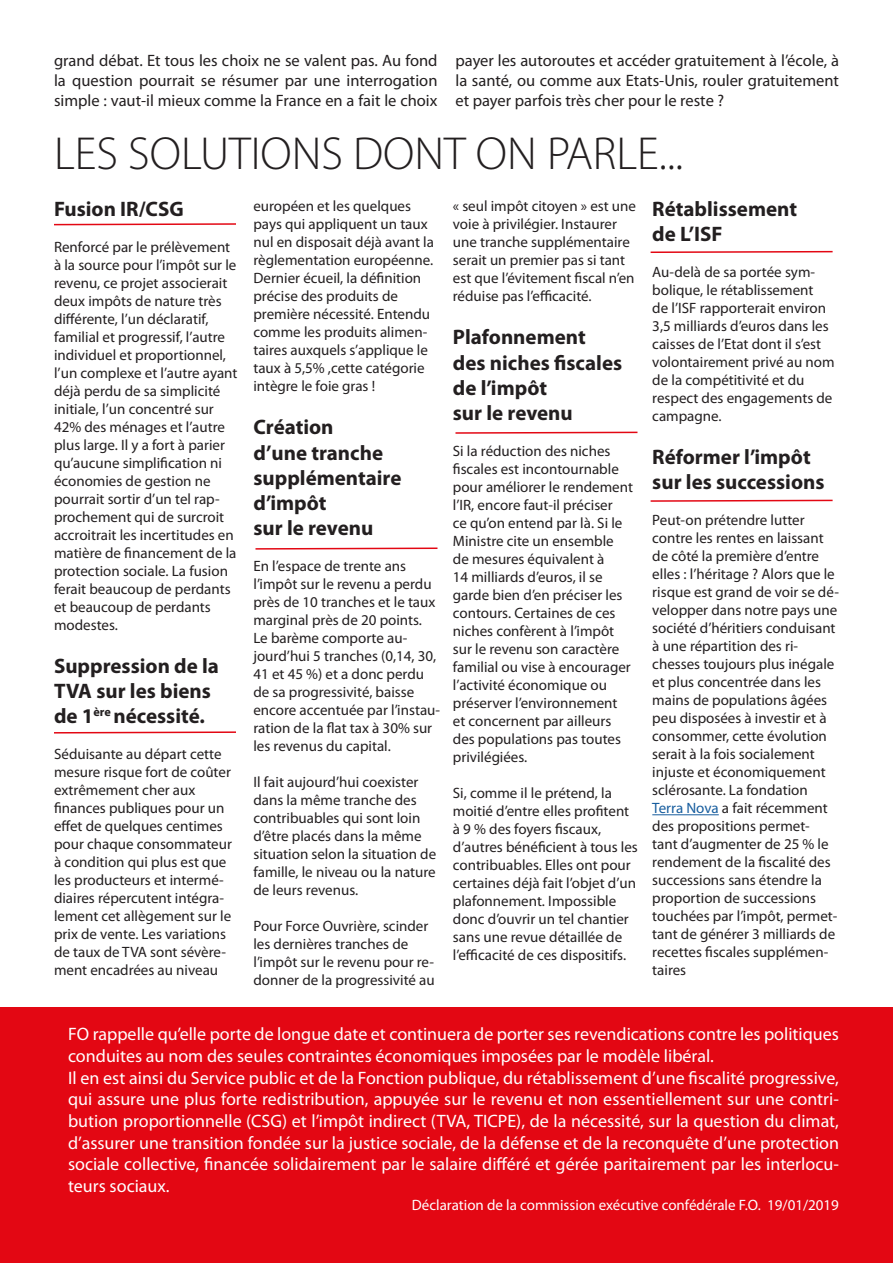
<style>
.page{position:relative;width:893px;height:1263px;background:#fff}
.page>*{position:absolute;margin:0;border:0;box-sizing:border-box;transform-origin:0 0}
.t1{font:300 46.5px "Myriad Pro";color:#231f20}
.t2{font:700 21px/25.2px "Myriad Pro";color:#231f20}
.t3{font:18px/21.6px "Myriad Pro";color:#fff}
.t4{font:16.5px/19.8px "Myriad Pro";color:#231f20;text-align:justify}
.t5{font:15px/18px "Myriad Pro";color:#231f20}
.t6{font:15px "Myriad Pro";color:#fff}
.s1{color:#175d9e}
</style>
<div class="page">
<hr style="left:652px;top:814px;width:67px;height:1px;background:#175d9e">
<svg style="left:54px;top:223px;width:182px;height:3px"></svg>
<div style="left:0;top:1008px;width:893px;height:255px;background:#e30713"></div>
<svg style="left:54px;top:731px;width:182px;height:3px"></svg>
<svg style="left:255px;top:547px;width:183px;height:3px"></svg>
<svg style="left:455px;top:431px;width:183px;height:3px"></svg>
<svg style="left:650px;top:250px;width:183px;height:3px"></svg>
<svg style="left:650px;top:499px;width:183px;height:3px"></svg>
<p class="t4" style="left:54px;top:51px;width:385px">grand débat. Et tous les choix ne se valent pas. Au fond la question pourrait se résumer par une interrogation simple : vaut-il mieux comme la France en a fait le choix</p>
<p class="t4" style="left:455px;top:51px;width:385px">payer les autoroutes et accéder gratuitement à l’école, à la santé, ou comme aux Etats-Unis, rouler gratuitement et payer parfois très cher pour le reste ?</p>
<p class="t1" style="left:54px;top:126px;width:631px">LES SOLUTIONS DONT ON PARLE...</p>
<p class="t2" style="left:54px;top:195px;width:131px">Fusion IR/CSG</p>
<p class="t5" style="left:54px;top:237px;width:185px">Renforcé par le prélèvement à la source pour l’impôt sur le revenu, ce projet associerait deux impôts de nature très différente, l’un déclaratif, familial et progressif, l’autre individuel et proportionnel, l’un complexe et l’autre ayant déjà perdu de sa simplicité initiale, l’un concentré sur<br>42% des ménages et l’autre plus large. Il y a fort à parier qu’aucune simplification ni économies de gestion ne pourrait sortir d’un tel rap&shy;prochement qui de surcroit accroitrait les incertitudes en matière de financement de la protection sociale. La fusion ferait beaucoup de perdants et beaucoup de perdants modestes.</p>
<p class="t2" style="left:54px;top:652px;width:166px">Suppression de la<br>TVA sur les biens</p>
<p class="t2" style="left:54px;top:703px;width:152px">de 1<sup>ère</sup> nécessité.</p>
<p class="t5" style="left:54px;top:745px;width:179px">Séduisante au départ cette mesure risque fort de coûter extrêmement cher aux finances publiques pour un effet de quelques centimes pour chaque consommateur à condition qui plus est que les producteurs et intermé&shy;diaires répercutent intégra&shy;lement cet allègement sur le prix de vente. Les variations de taux de TVA sont sévère&shy;ment encadrées au niveau</p>
<p class="t5" style="left:253px;top:197px;width:182px">européen et les quelques pays qui appliquent un taux nul en disposait déjà avant la règlementation européenne.<br>Dernier écueil, la définition précise des produits de première nécessité. Entendu comme les produits alimen&shy;taires auxquels s’applique le taux à 5,5% ,cette catégorie intègre le foie gras !</p>
<p class="t2" style="left:253px;top:414px;width:82px">Création</p>
<p class="t2" style="left:253px;top:439px;width:131px">d’une tranche</p>
<p class="t2" style="left:253px;top:464px;width:150px">supplémentaire d’impôt</p>
<p class="t2" style="left:253px;top:515px;width:121px">sur le revenu</p>
<p class="t5" style="left:253px;top:557px;width:188px">En l’espace de trente ans l’impôt sur le revenu a perdu près de 10 tranches et le taux marginal près de 20 points.<br>Le barème comporte au&shy;jourd’hui 5 tranches (0,14, 30,<br>41 et 45 %) et a donc perdu de sa progressivité, baisse encore accentuée par l’instau&shy;ration de la flat tax à 30% sur les revenus du capital.</p>
<p class="t5" style="left:253px;top:773px;width:184px">Il fait aujourd’hui coexister dans la même tranche des contribuables qui sont loin d’être placés dans la même situation selon la situation de famille, le niveau ou la nature de leurs revenus.</p>
<p class="t5" style="left:253px;top:917px;width:183px">Pour Force Ouvrière, scinder les dernières tranches de l’impôt sur le revenu pour re&shy;donner de la progressivité au</p>
<p class="t5" style="left:453px;top:197px;width:185px">« seul impôt citoyen » est une voie à privilégier. Instaurer une tranche supplémentaire serait un premier pas si tant est que l’évitement fiscal n’en réduise pas l’efficacité.</p>
<p class="t2" style="left:453px;top:324px;width:134px">Plafonnement</p>
<p class="t2" style="left:453px;top:349px;width:171px">des niches fiscales de l’impôt</p>
<p class="t2" style="left:453px;top:400px;width:121px">sur le revenu</p>
<p class="t5" style="left:453px;top:442px;width:182px">Si la réduction des niches fiscales est incontournable pour améliorer le rendement l’IR, encore faut-il préciser<br>ce qu’on entend par là. Si le<br>Ministre cite un ensemble de mesures équivalent à<br>14 milliards d’euros, il se garde bien d’en préciser les contours. Certaines de ces niches confèrent à l’impôt sur le revenu son caractère familial ou vise à encourager l’activité économique ou préserver l’environnement et concernent par ailleurs des populations pas toutes privilégiées.</p>
<p class="t5" style="left:453px;top:784px;width:187px">Si, comme il le prétend, la moitié d’entre elles profitent à 9 % des foyers fiscaux, d’autres bénéficient à tous les contribuables. Elles ont pour certaines déjà fait l’objet d’un plafonnement. Impossible donc d’ouvrir un tel chantier sans une revue détaillée de l’efficacité de ces dispositifs.</p>
<p class="t2" style="left:652px;top:195px;width:146px">Rétablissement</p>
<p class="t2" style="left:652px;top:220px;width:72px">de L’ISF</p>
<p class="t5" style="left:652px;top:263px;width:184px">Au-delà de sa portée sym&shy;bolique, le rétablissement<br>de l’ISF rapporterait environ<br>3,5 milliards d’euros dans les caisses de l’Etat dont il s’est volontairement privé au nom de la compétitivité et du respect des engagements de campagne.</p>
<p class="t2" style="left:652px;top:444px;width:174px">Réformer l’impôt sur les successions</p>
<p class="t5" style="left:652px;top:511px;width:188px">Peut-on prétendre lutter contre les rentes en laissant de côté la première d’entre elles : l’héritage ? Alors que le risque est grand de voir se dé&shy;velopper dans notre pays une société d’héritiers conduisant à une répartition des ri&shy;chesses toujours plus inégale et plus concentrée dans les mains de populations âgées peu disposées à investir et à consommer, cette évolution serait à la fois socialement injuste et économiquement sclérosante. La fondation<br><span class="s1">Terra Nova</span> a fait récemment des propositions permet&shy;tant d’augmenter de 25 % le rendement de la fiscalité des successions sans étendre la proportion de successions touchées par l’impôt, permet&shy;tant de générer 3 milliards de recettes fiscales supplémen&shy;taires</p>
<p class="t3" style="left:68px;top:1023px;width:772px">FO rappelle qu’elle porte de longue date et continuera de porter ses revendications contre les politiques conduites au nom des seules contraintes économiques imposées par le modèle libéral.</p>
<p class="t3" style="left:68px;top:1066px;width:772px;text-align:justify">Il en est ainsi du Service public et de la Fonction publique, du rétablissement d’une fiscalité progressive, qui assure une plus forte redistribution, appuyée sur le revenu et non essentiellement sur une contri&shy;bution proportionnelle (CSG) et l’impôt indirect (TVA, TICPE), de la nécessité, sur la question du climat, d’assurer une transition fondée sur la justice sociale, de la défense et de la reconquête d’une protection sociale collective, financée solidairement par le salaire différé et gérée paritairement par les interlocu&shy;teurs sociaux.</p>
<p class="t6" style="left:412px;top:1195px;width:429px">Déclaration de la commission exécutive confédérale F.O. 19/01/2019</p>
</div>
